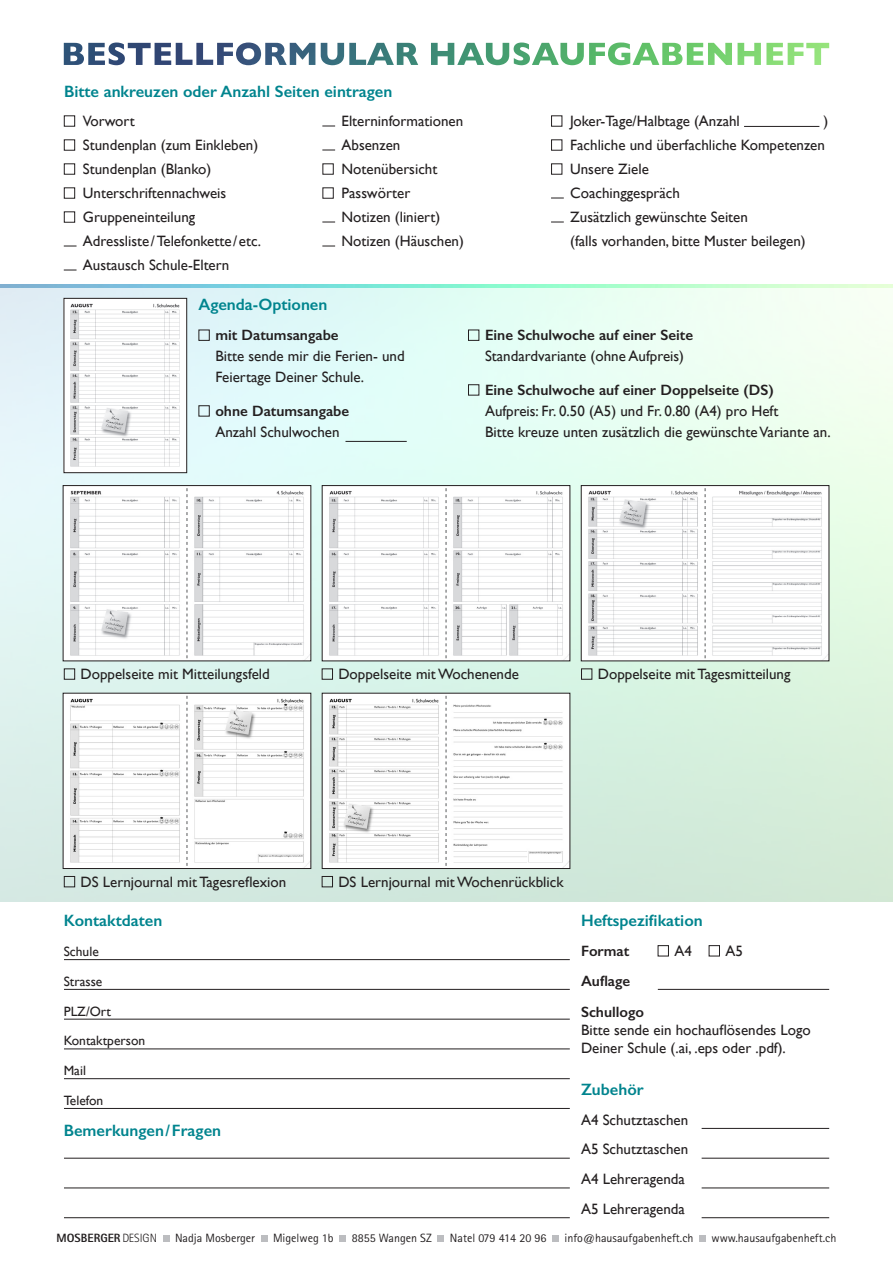
<style>
.page{position:relative;width:893px;height:1263px;background:#fff}
.page>*{position:absolute;margin:0;border:0;box-sizing:border-box;transform-origin:0 0}
.Titel{font:600 16.5px "Gill Sans";color:#00848e}
.Titel-2{font:15px/21px "Gill Sans";color:#231f20}
.Titel-3{font:600 15px "Gill Sans";color:#231f20}
.Titel-4{font:13.5px "Gill Sans";color:#231f20}
.t1{font:12px "Rotis Sans Serif Std";color:#231f20}
.t2{font:800 12px "Rotis Sans Serif Std";color:#231f20}
.s1{font-weight:600}
.s2{font-weight:300}
</style>
<div class="page">
<img style="left:0;top:287px;width:893px;height:614px">
<img style="left:109px;top:43px;width:521px;height:22px">
<hr style="left:744px;top:126px;width:75px;height:1px;background:#231f20">
<hr style="left:345px;top:441px;width:62px;height:1px;background:#231f20">
<hr style="left:64px;top:959px;width:506px;height:1px;background:#231f20">
<hr style="left:64px;top:989px;width:506px;height:1px;background:#231f20">
<hr style="left:64px;top:1019px;width:506px;height:1px;background:#231f20">
<hr style="left:64px;top:1049px;width:506px;height:1px;background:#231f20">
<hr style="left:64px;top:1078px;width:506px;height:1px;background:#231f20">
<hr style="left:64px;top:1188px;width:506px;height:1px;background:#231f20">
<hr style="left:702px;top:1188px;width:127px;height:1px;background:#231f20">
<hr style="left:64px;top:1158px;width:506px;height:1px;background:#231f20">
<hr style="left:702px;top:1158px;width:127px;height:1px;background:#231f20">
<hr style="left:702px;top:1128px;width:127px;height:1px;background:#231f20">
<hr style="left:64px;top:1108px;width:506px;height:1px;background:#231f20">
<hr style="left:64px;top:1217px;width:506px;height:1px;background:#231f20">
<hr style="left:702px;top:1217px;width:127px;height:1px;background:#231f20">
<hr style="left:658px;top:989px;width:171px;height:1px;background:#231f20">
<svg style="left:163px;top:1236px;width:6px;height:6px"></svg>
<svg style="left:261px;top:1236px;width:6px;height:6px"></svg>
<svg style="left:340px;top:1236px;width:6px;height:6px"></svg>
<svg style="left:438px;top:1236px;width:6px;height:6px"></svg>
<div style="left:552px;top:1236px;width:7px;height:6px;background:#bcbdc0"></div>
<svg style="left:699px;top:1236px;width:6px;height:6px"></svg>
<img style="left:66px;top:300px;width:119px;height:171px">
<div style="left:64px;top:298px;width:123px;height:175px;border:1px solid #231f20"></div>
<img style="left:65px;top:487px;width:244px;height:172px">
<svg style="left:187px;top:488px;width:1px;height:170px"></svg>
<img style="left:324px;top:487px;width:244px;height:172px">
<svg style="left:446px;top:488px;width:1px;height:170px"></svg>
<img style="left:583px;top:487px;width:244px;height:172px">
<div style="left:581px;top:485px;width:248px;height:176px;border:1px solid #231f20"></div>
<svg style="left:705px;top:488px;width:1px;height:170px"></svg>
<img style="left:65px;top:695px;width:244px;height:172px">
<svg style="left:187px;top:696px;width:1px;height:170px"></svg>
<img style="left:324px;top:695px;width:244px;height:172px">
<svg style="left:446px;top:696px;width:1px;height:170px"></svg>
<svg style="left:64px;top:246px;width:13px;height:1px"></svg>
<svg style="left:64px;top:270px;width:13px;height:1px"></svg>
<svg style="left:322px;top:126px;width:14px;height:1px"></svg>
<svg style="left:322px;top:150px;width:14px;height:1px"></svg>
<svg style="left:322px;top:222px;width:14px;height:1px"></svg>
<svg style="left:322px;top:246px;width:14px;height:1px"></svg>
<svg style="left:551px;top:198px;width:13px;height:1px"></svg>
<svg style="left:551px;top:222px;width:13px;height:1px"></svg>
<p class="Titel" style="left:64px;top:81px;width:330px">Bitte ankreuzen oder Anzahl Seiten eintragen</p>
<p class="Titel-2" style="left:64px;top:110px;width:72px">■ Vorwort</p>
<p class="Titel-2" style="left:64px;top:134px;width:196px">■ Stundenplan (zum Einkleben)</p>
<p class="Titel-2" style="left:64px;top:158px;width:149px">■ Stundenplan (Blanko)</p>
<p class="Titel-2" style="left:64px;top:182px;width:164px">■ Unterschriftennachweis</p>
<p class="Titel-2" style="left:64px;top:206px;width:133px">■ Gruppeneinteilung</p>
<p class="Titel-2" style="left:83px;top:230px;width:180px">Adressliste/Telefonkette/etc.</p>
<p class="Titel-2" style="left:83px;top:254px;width:148px">Austausch Schule-Eltern</p>
<p class="Titel-2" style="left:341px;top:110px;width:123px">Elterninformationen</p>
<p class="Titel-2" style="left:341px;top:134px;width:60px">Absenzen</p>
<p class="Titel-2" style="left:322px;top:158px;width:117px">■ Notenübersicht</p>
<p class="Titel-2" style="left:322px;top:182px;width:90px">■ Passwörter</p>
<p class="Titel-2" style="left:341px;top:206px;width:100px">Notizen (liniert)</p>
<p class="Titel-2" style="left:341px;top:230px;width:124px">Notizen (Häuschen)</p>
<p class="Titel-2" style="left:551px;top:110px;width:190px">■ Joker-Tage/Halbtage (Anzahl</p>
<p class="Titel-2" style="left:824px;top:110px;width:6px">)</p>
<p class="Titel-2" style="left:551px;top:134px;width:275px">■ Fachliche und überfachliche Kompetenzen</p>
<p class="Titel-2" style="left:551px;top:158px;width:99px">■ Unsere Ziele</p>
<p class="Titel-2" style="left:570px;top:182px;width:111px">Coachinggespräch</p>
<p class="Titel-2" style="left:570px;top:206px;width:179px">Zusätzlich gewünschte Seiten</p>
<p class="Titel-2" style="left:570px;top:230px;width:237px">(falls vorhanden, bitte Muster beilegen)</p>
<p class="Titel" style="left:198px;top:295px;width:131px">Agenda-Optionen</p>
<p class="Titel-2" style="left:215px;top:325px;width:191px;text-indent:-17px">■ <span class="s1">mit Datumsangabe<br></span>Bitte sende mir die Ferien- und<br>Feiertage Deiner Schule.</p>
<p class="Titel-2" style="left:198px;top:400px;width:152px;text-align:center">■ <span class="s1">ohne Datumsangabe<br></span>Anzahl Schulwochen</p>
<p class="Titel-2" style="left:468px;top:325px;width:227px;text-align:center">■ <span class="s1">Eine Schulwoche auf einer Seite<br></span>Standardvariante (ohne Aufpreis)</p>
<p class="Titel-2" style="left:485px;top:379px;width:295px;text-indent:-17px">■ <span class="s1">Eine Schulwoche auf einer Doppelseite (DS)<br></span>Aufpreis: Fr. 0.50 (A5) und Fr. 0.80 (A4) pro Heft</p>
<p class="Titel-2" style="left:485px;top:421px;width:347px">Bitte kreuze unten zusätzlich die gewünschte Variante an.</p>
<p class="Titel-2" style="left:64px;top:663px;width:208px">■ Doppelseite mit Mitteilungsfeld</p>
<p class="Titel-2" style="left:322px;top:663px;width:199px">■ Doppelseite mit Wochenende</p>
<p class="Titel-2" style="left:581px;top:663px;width:211px">■ Doppelseite mit Tagesmitteilung</p>
<p class="Titel-2" style="left:64px;top:871px;width:224px">■ DS Lernjournal mit Tagesreflexion</p>
<p class="Titel-2" style="left:322px;top:871px;width:243px">■ DS Lernjournal mit Wochenrückblick</p>
<p class="Titel" style="left:64px;top:911px;width:100px">Kontaktdaten</p>
<p class="Titel-4" style="left:64px;top:943px;width:37px">Schule</p>
<p class="Titel-4" style="left:64px;top:973px;width:40px">Strasse</p>
<p class="Titel-4" style="left:64px;top:1003px;width:49px">PLZ/Ort</p>
<p class="Titel-4" style="left:64px;top:1033px;width:83px">Kontaktperson</p>
<p class="Titel-4" style="left:64px;top:1062px;width:24px">Mail</p>
<p class="Titel-4" style="left:64px;top:1092px;width:41px">Telefon</p>
<p class="Titel" style="left:64px;top:1120px;width:159px">Bemerkungen/Fragen</p>
<p class="Titel" style="left:581px;top:911px;width:123px">Heftspezifikation</p>
<p class="Titel-3" style="left:581px;top:942px;width:50px">Format</p>
<p class="Titel-2" style="left:657px;top:940px;width:87px">■ A4 ■ A5</p>
<p class="Titel-3" style="left:581px;top:972px;width:51px">Auflage</p>
<p class="Titel-2" style="left:581px;top:1002px;width:231px;line-height:18px"><span class="s1">Schullogo<br></span>Bitte sende ein hochauflösendes Logo<br>Deiner Schule (.ai, .eps oder .pdf).</p>
<p class="Titel" style="left:581px;top:1079px;width:64px">Zubehör</p>
<p class="Titel-2" style="left:581px;top:1109px;width:109px">A4 Schutztaschen</p>
<p class="Titel-2" style="left:581px;top:1139px;width:109px">A5 Schutztaschen</p>
<p class="Titel-2" style="left:581px;top:1168px;width:106px">A4 Lehreragenda</p>
<p class="Titel-2" style="left:581px;top:1198px;width:106px">A5 Lehreragenda</p>
<p class="t2" style="left:57px;top:1230px;width:102px">MOSBERGER <span class="s2">DESIGN</span></p>
<p class="t1" style="left:175px;top:1230px;width:81px">Nadja Mosberger</p>
<p class="t1" style="left:273px;top:1230px;width:62px">Migelweg 1b</p>
<p class="t1" style="left:352px;top:1230px;width:82px">8855 Wangen SZ</p>
<p class="t1" style="left:450px;top:1230px;width:98px">Natel 079 414 20 96</p>
<p class="t1" style="left:565px;top:1230px;width:130px">info@hausaufgabenheft.ch</p>
<p class="t1" style="left:711px;top:1230px;width:126px">www.hausaufgabenheft.ch</p>
</div>
